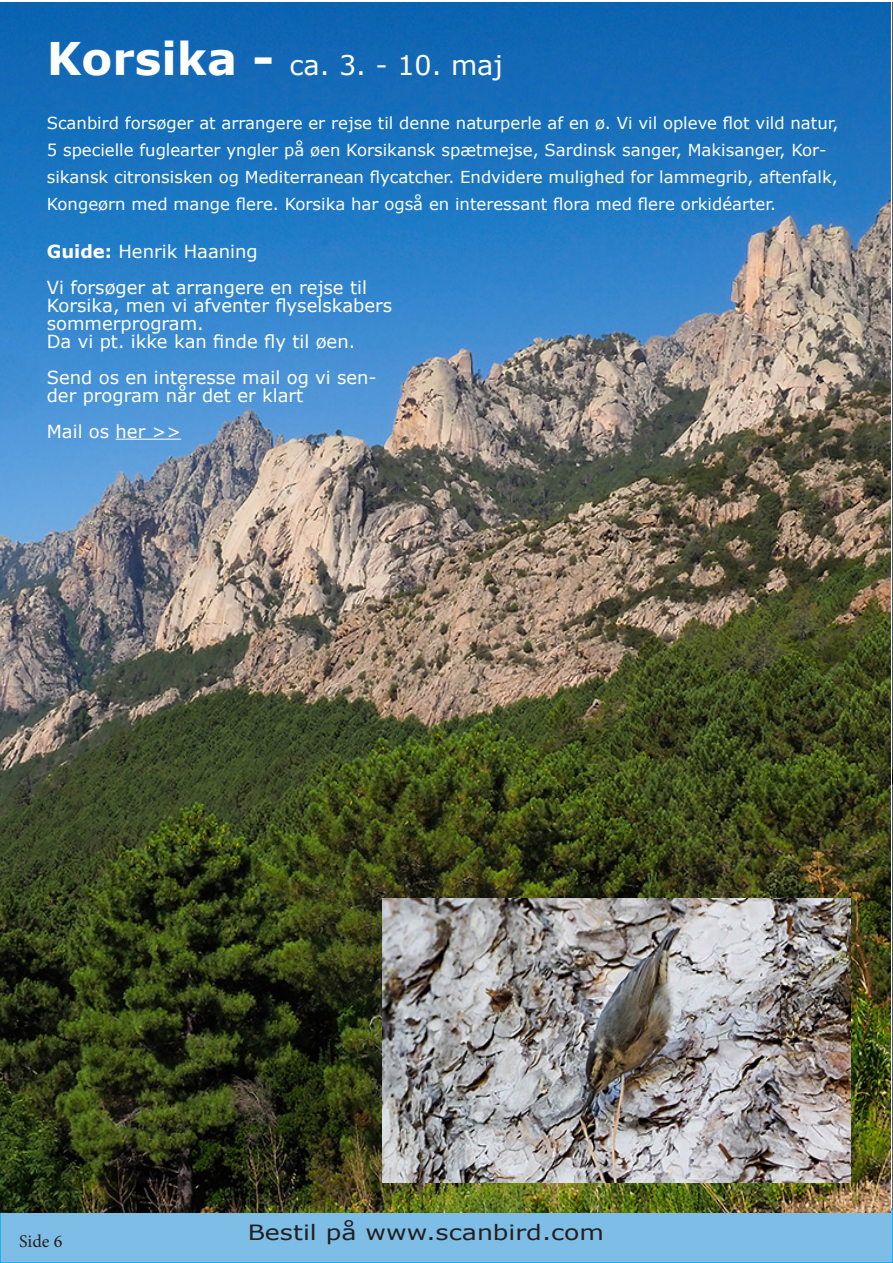
<style>
.page{position:relative;width:893px;height:1263px;background:#fff}
.page>*{position:absolute;margin:0;border:0;box-sizing:border-box;transform-origin:0 0}
.t1{font:27px "Verdana";color:#fff}
.t2{font:21px "Verdana";color:#231f20;scale:1.2 1}
.t3{font:18px/18px "Verdana";color:#fff}
.t4{font:18px "Minion Pro";color:#231f20}
.t5{font:16.5px/27px "Verdana";color:#fff}
.s1{font-weight:700;font-size:45px}
.s2{font-weight:700}
</style>
<div class="page">
<div style="left:0;top:1208px;width:893px;height:55px;background:#7ebee6;border:2px solid #00aeef"></div>
<img style="left:0;top:2px;width:890px;height:1210px">
<hr style="left:116px;top:439px;width:65px;height:1px;background:#fff">
<img style="left:383px;top:898px;width:467px;height:284px">
<img style="left:892px;top:2px;width:1px;height:1207px">
<p class="t1" style="left:47px;top:46px;width:457px"><span class="s1">Korsika -</span> ca. 3. - 10. maj</p>
<p class="t5" style="left:47px;top:109px;width:793px">Scanbird forsøger at arrangere er rejse til denne naturperle af en ø. Vi vil opleve flot vild natur, 5 specielle fuglearter yngler på øen Korsikansk spætmejse, Sardinsk sanger, Makisanger, Kor&shy;sikansk citronsisken og Mediterranean flycatcher. Endvidere mulighed for lammegrib, aftenfalk, Kongeørn med mange flere. Korsika har også en interessant flora med flere orkidéarter.</p>
<p class="t3" style="left:47px;top:242px;width:213px"><span class="s2">Guide:</span> Henrik Haaning</p>
<p class="t3" style="left:47px;top:278px;width:347px">Vi forsøger at arrangere en rejse til<br>Korsika, men vi afventer flyselskabers sommerprogram.</p>
<p class="t3" style="left:47px;top:332px;width:310px">Da vi pt. ikke kan finde fly til øen.</p>
<p class="t3" style="left:47px;top:368px;width:331px">Send os en interesse mail og vi sen&shy;der program når det er klart</p>
<p class="t3" style="left:47px;top:422px;width:136px">Mail os her &gt;&gt;</p>
<p class="t4" style="left:19px;top:1229px;width:45px">Side 6</p>
<p class="t2" style="left:248px;top:1217px;width:299px">Bestil på www.scanbird.com</p>
</div>
